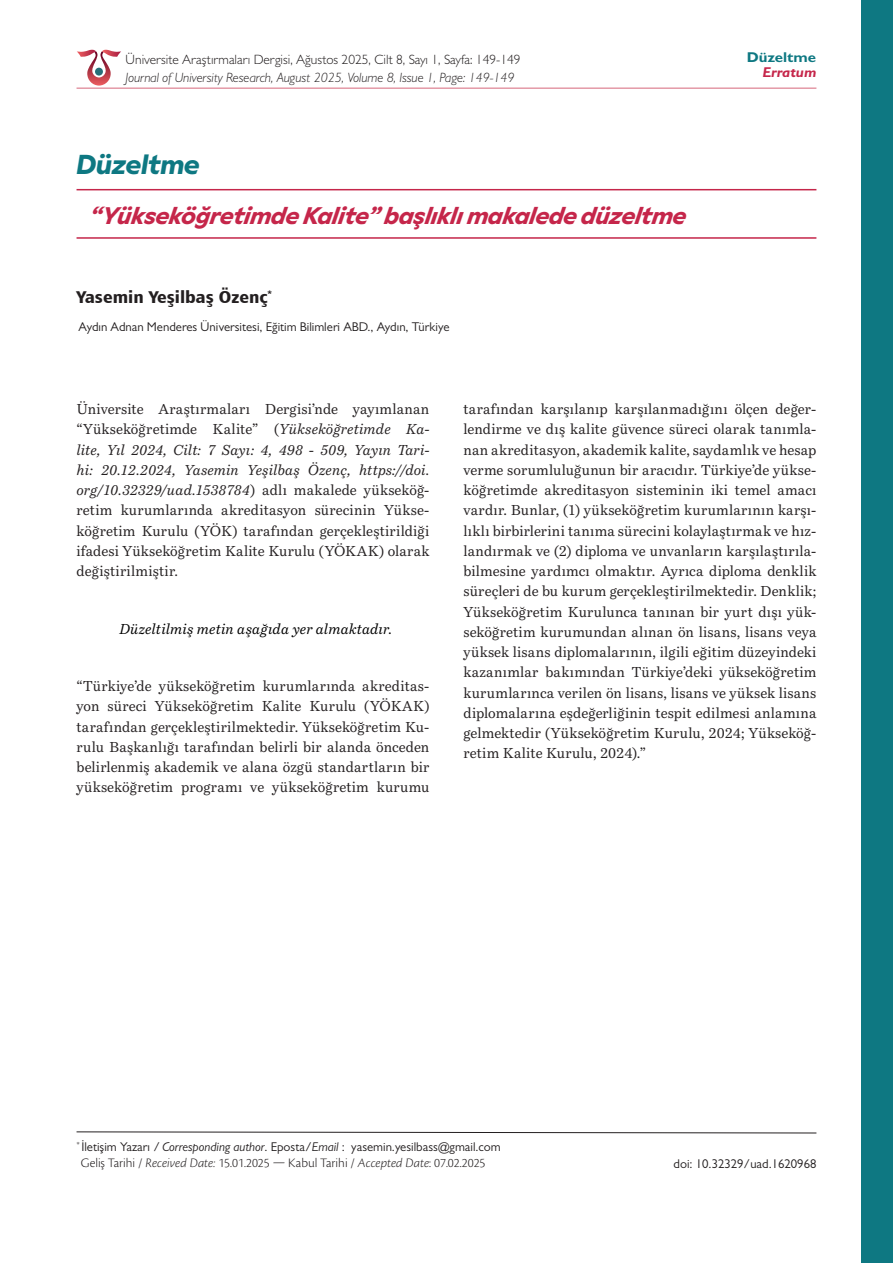
<style>
.page{position:relative;width:893px;height:1263px;background:#fff}
.page>*{position:absolute;margin:0;border:0;box-sizing:border-box;transform-origin:0 0}
.t1{font:italic 600 expanded 26.4px "Gamay";letter-spacing:-.005em;color:#0e7882;scale:.91 1}
.t2{font:italic 600 expanded 23.1px "Gamay";color:#c5264a;scale:.91 1}
.t3{font:17.1px "Humanist 777 BT Black Condensed B";color:#231f20;scale:1.11 1}
.t4{font:14.25px/20.2px "Bressay";letter-spacing:.015em;color:#231f20;text-align:justify}
.t5{font:italic 14.25px "Bressay";letter-spacing:.015em;color:#000001}
.t6{font:700 14.25px "Gill Sans";color:#0e7882;scale:1.05 1}
.t7{font:italic 700 14.25px "Gill Sans";color:#c5264a;scale:1.05 1}
.t8{font:300 13.5px "Cronos Pro";color:#231f20}
.t9{font:300 13.5px "Gill Sans";color:#231f20}
.t10{font:italic 300 13.5px "Gill Sans";color:#231f20}
.t11{font:12.75px "Gill Sans";color:#231f20}
.s1{font-style:italic}
</style>
<div class="page">
<hr style="left:77px;top:189px;width:739px;height:1px;background:#c5264a">
<hr style="left:77px;top:237px;width:739px;height:2px;background:#c5264a">
<svg style="left:76px;top:1131px;width:741px;height:3px"></svg>
<div style="left:861px;top:0;width:32px;height:1263px;background:#0e7882"></div>
<hr style="left:77px;top:88px;width:739px;height:1px;background:#d6667b">
<svg style="left:77px;top:50px;width:44px;height:36px"></svg>
<div style="left:95px;top:68px;width:8px;height:8px;background:#257079;border-radius:50%"></div>
<p class="t9" style="left:126px;top:51px;width:396px">Üniversite Araştırmaları Dergisi, Ağustos 2025, Cilt 8, Sayı 1, Sayfa: 149-149</p>
<p class="t10" style="left:126px;top:69px;width:390px">Journal of University Research, August 2025, Volume 8, Issue 1, Page: 149-149</p>
<h1 class="t1" style="left:77px;top:142px;width:137px">Düzeltme</h1>
<h2 class="t2" style="left:89px;top:197px;width:663px">“Yükseköğretimde Kalite” başlıklımakalede düzeltme</h2>
<p class="t3" style="left:77px;top:286px;width:178px">Yasemin Yeşilbaş Özenç<sup>*</sup></p>
<p class="t11" style="left:78px;top:320px;width:373px">Aydın Adnan Menderes Üniversitesi, Eğitim Bilimleri ABD., Aydın, Türkiye</p>
<p class="t6" style="left:747px;top:49px;width:68px">Düzeltme</p>
<p class="t7" style="left:762px;top:64px;width:53px">Erratum</p>
<p class="t4" style="left:77px;top:399px;width:354px">Üniversite Araştırmaları Dergisi’nde yayımlanan “Yükseköğretimde Kalite” (<span class="s1">Yükseköğretimde Ka&shy;lite, Yıl 2024, Cilt: 7 Sayı: 4, 498 - 509, Yayın Tari&shy;hi: 20.12.2024, Yasemin Yeşilbaş Özenç, https://doi. org/10.32329/uad.1538784</span>) adlı makalede yükseköğ&shy;retim kurumlarında akreditasyon sürecinin Yükse&shy;köğretim Kurulu (YÖK) tarafından gerçekleştirildiği ifadesi Yükseköğretim Kalite Kurulu (YÖKAK) olarak değiştirilmiştir.</p>
<p class="t5" style="left:119px;top:620px;width:275px">Düzeltilmiş metin aşağıda yer almaktadır.</p>
<p class="t4" style="left:77px;top:676px;width:354px">“Türkiye’de yükseköğretim kurumlarında akreditas&shy;yon süreci Yükseköğretim Kalite Kurulu (YÖKAK) tarafından gerçekleştirilmektedir. Yükseköğretim Ku&shy;rulu Başkanlığı tarafından belirli bir alanda önceden belirlenmiş akademik ve alana özgü standartların bir yükseköğretim programı ve yükseköğretim kurumu</p>
<p class="t4" style="left:463px;top:399px;width:354px">tarafından karşılanıp karşılanmadığını ölçen değer&shy;lendirme ve dış kalite güvence süreci olarak tanımla&shy;nan akreditasyon, akademik kalite, saydamlık ve hesap verme sorumluluğunun bir aracıdır. Türkiye’de yükse&shy;köğretimde akreditasyon sisteminin iki temel amacı vardır. Bunlar, (1) yükseköğretim kurumlarının karşı&shy;lıklı birbirlerini tanıma sürecini kolaylaştırmak ve hız&shy;landırmak ve (2) diploma ve unvanların karşılaştırıla&shy;bilmesine yardımcı olmaktır. Ayrıca diploma denklik süreçleri de bu kurum gerçekleştirilmektedir. Denklik; Yükseköğretim Kurulunca tanınan bir yurt dışı yük&shy;seköğretim kurumundan alınan ön lisans, lisans veya yüksek lisans diplomalarının, ilgili eğitim düzeyindeki kazanımlar bakımından Türkiye’deki yükseköğretim kurumlarınca verilen ön lisans, lisans ve yüksek lisans diplomalarına eşdeğerliğinin tespit edilmesi anlamına gelmektedir (Yükseköğretim Kurulu, 2024; Yükseköğ&shy;retim Kalite Kurulu, 2024).”</p>
<p class="t11" style="left:77px;top:1139px;width:426px"><sup>*</sup> İletişim Yazarı <span class="s1">/ Corresponding author</span>. Eposta/<span class="s1">Email</span> : yasemin.yesilbass@gmail.com</p>
<p class="t8" style="left:81px;top:1155px;width:406px">Geliş Tarihi / <span class="s1">Received Date:</span> 15.01.2025 — Kabul Tarihi / <span class="s1">Accepted Date</span>: 07.02.2025</p>
<p class="t11" style="left:673px;top:1156px;width:144px">doi: 10.32329/uad.1620968</p>
</div>
